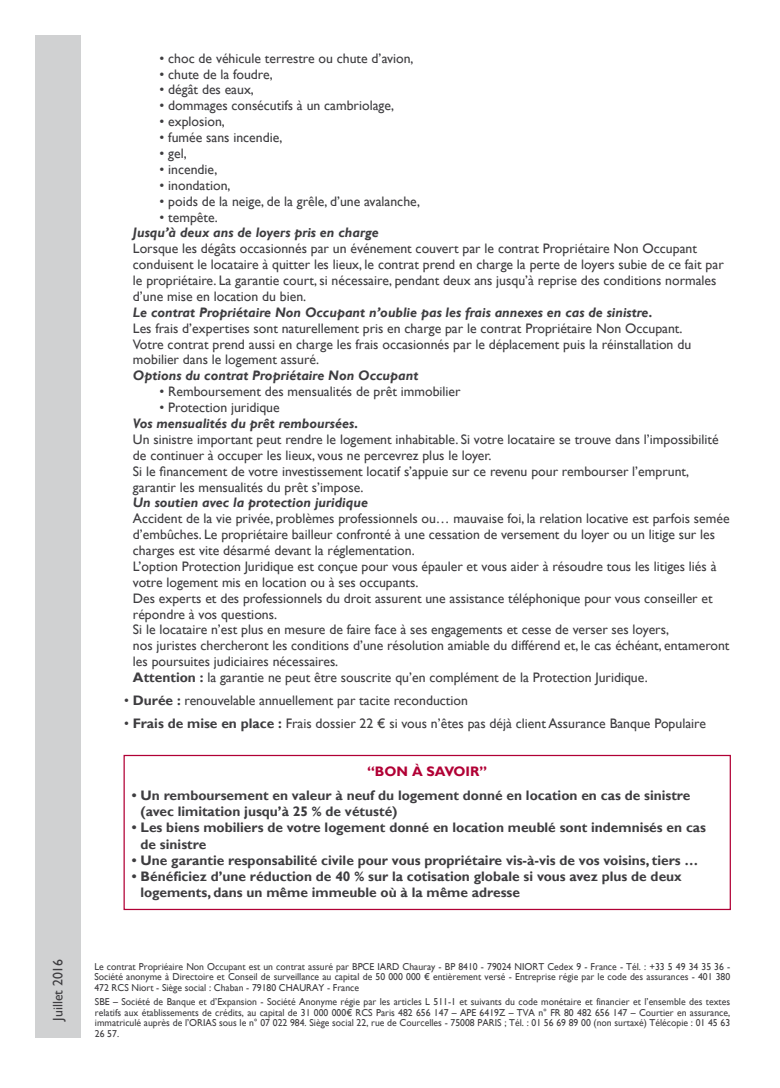
<style>
.page{position:relative;width:780px;height:1088px;background:#fff}
.page>*{position:absolute;margin:0;border:0;box-sizing:border-box;transform-origin:0 0}
.t1{font:13.75px/15.9px "Gill Sans";color:#3e3d40}
.t2{font:700 13.75px/16.2px "Gill Sans";color:#3e3d40}
.t3{font:italic 700 13.75px "Gill Sans";color:#3e3d40}
.t4{font:700 13.75px "Gill Sans";color:#b10035}
.t5{font:10px/10.6px "Gill Sans";color:#3e3d40;text-align:justify}
.s1{font-weight:700}
</style>
<div class="page">
<div style="left:35px;top:35px;width:46px;height:1002px;background:#d0d1d2"></div>
<div style="left:123px;top:755px;width:607px;height:155px;border:1px solid #b10035"></div>
<p class="t1" style="left:50px;top:1020px;width:63px;rotate:-90deg">Juillet 2016</p>
<p class="t1" style="left:159px;top:50px;width:255px">• choc de véhicule terrestre ou chute d’avion,</p>
<p class="t1" style="left:159px;top:66px;width:115px">• chute de la foudre,</p>
<p class="t1" style="left:159px;top:82px;width:96px">• dégât des eaux,</p>
<p class="t1" style="left:159px;top:98px;width:236px">• dommages consécutifs à un cambriolage,</p>
<p class="t1" style="left:159px;top:114px;width:67px">• explosion,</p>
<p class="t1" style="left:159px;top:130px;width:125px">• fumée sans incendie,</p>
<p class="t1" style="left:159px;top:146px;width:29px">• gel,</p>
<p class="t1" style="left:159px;top:162px;width:59px">• incendie,</p>
<p class="t1" style="left:159px;top:177px;width:72px">• inondation,</p>
<p class="t1" style="left:159px;top:193px;width:262px">• poids de la neige, de la grêle, d’une avalanche,</p>
<p class="t1" style="left:159px;top:209px;width:60px">• tempête.</p>
<p class="t3" style="left:133px;top:225px;width:247px">Jusqu’à deux ans de loyers pris en charge</p>
<p class="t1" style="left:133px;top:241px;width:592px">Lorsque les dégâts occasionnés par un événement couvert par le contrat Propriétaire Non Occupant conduisent le locataire à quitter les lieux, le contrat prend en charge la perte de loyers subie de ce fait par le propriétaire. La garantie court, si nécessaire, pendant deux ans jusqu’à reprise des conditions normales d’une mise en location du bien.</p>
<p class="t3" style="left:133px;top:304px;width:521px">Le contrat Propriétaire Non Occupant n’oublie pas les frais annexes en cas de sinistre.</p>
<p class="t1" style="left:133px;top:320px;width:559px">Les frais d’expertises sont naturellement pris en charge par le contrat Propriétaire Non Occupant.<br>Votre contrat prend aussi en charge les frais occasionnés par le déplacement puis la réinstallation du mobilier dans le logement assuré.</p>
<p class="t3" style="left:133px;top:368px;width:287px">Options du contrat Propriétaire Non Occupant</p>
<p class="t1" style="left:159px;top:384px;width:302px">• Remboursement des mensualités de prêt immobilier</p>
<p class="t1" style="left:159px;top:400px;width:122px">• Protection juridique</p>
<p class="t3" style="left:133px;top:415px;width:227px">Vos mensualités du prêt remboursées.</p>
<p class="t1" style="left:133px;top:431px;width:587px">Un sinistre important peut rendre le logement inhabitable. Si votre locataire se trouve dans l’impossibilité de continuer à occuper les lieux, vous ne percevrez plus le loyer.<br>Si le financement de votre investissement locatif s’appuie sur ce revenu pour rembourser l’emprunt, garantir les mensualités du prêt s’impose.</p>
<p class="t3" style="left:133px;top:495px;width:236px">Un soutien avec la protection juridique</p>
<p class="t1" style="left:133px;top:511px;width:598px">Accident de la vie privée, problèmes professionnels ou… mauvaise foi, la relation locative est parfois semée d’embûches. Le propriétaire bailleur confronté à une cessation de versement du loyer ou un litige sur les charges est vite désarmé devant la réglementation.<br>L’option Protection Juridique est conçue pour vous épauler et vous aider à résoudre tous les litiges liés à votre logement mis en location ou à ses occupants.<br>Des experts et des professionnels du droit assurent une assistance téléphonique pour vous conseiller et répondre à vos questions.<br>Si le locataire n’est plus en mesure de faire face à ses engagements et cesse de verser ses loyers,<br>nos juristes chercheront les conditions d’une résolution amiable du différend et, le cas échéant, entameront les poursuites judiciaires nécessaires.<br><span class="s1">Attention :</span> la garantie ne peut être souscrite qu’en complément de la Protection Juridique.</p>
<p class="t1" style="left:124px;top:693px;width:345px">• <span class="s1">Durée :</span> renouvelable annuellement par tacite reconduction</p>
<p class="t1" style="left:124px;top:716px;width:583px">• <span class="s1">Frais de mise en place :</span> Frais dossier 22 € si vous n’êtes pas déjà client Assurance Banque Populaire</p>
<p class="t4" style="left:367px;top:763px;width:121px">“BON À SAVOIR”</p>
<p class="t2" style="left:140px;top:787px;width:551px;text-indent:-9px">• Un remboursement en valeur à neuf du logement donné en location en cas de sinistre (avec limitation jusqu’à 25 % de vétusté)</p>
<p class="t2" style="left:140px;top:820px;width:567px;text-indent:-9px">• Les biens mobiliers de votre logement donné en location meublé sont indemnisés en cas de sinistre</p>
<p class="t2" style="left:132px;top:852px;width:568px">• Une garantie responsabilité civile pour vous propriétaire vis-à-vis de vos voisins, tiers …</p>
<p class="t2" style="left:140px;top:869px;width:542px;text-indent:-9px">• Bénéficiez d’une réduction de 40 % sur la cotisation globale si vous avez plus de deux logements, dans un même immeuble où à la même adresse</p>
<p class="t5" style="left:94px;top:961px;width:637px">Le contrat Propriéaire Non Occupant est un contrat assuré par BPCE IARD Chauray - BP 8410 - 79024 NIORT Cedex 9 - France - Tél. : +33 5 49 34 35 36 - Société anonyme à Directoire et Conseil de surveillance au capital de 50 000 000 € entièrement versé - Entreprise régie par le code des assurances - 401 380<br>472 RCS Niort - Siège social : Chaban - 79180 CHAURAY - France</p>
<p class="t5" style="left:95px;top:997px;width:636px">SBE – Société de Banque et d’Expansion - Société Anonyme régie par les articles L 511-1 et suivants du code monétaire et financier et l’ensemble des textes relatifs aux établissements de crédits, au capital de 31 000 000€ RCS Paris 482 656 147 – APE 6419Z – TVA n° FR 80 482 656 147 – Courtier en assurance, immatriculé auprès de l’ORIAS sous le n° 07 022 984. Siège social 22, rue de Courcelles - 75008 PARIS ; Tél. : 01 56 69 89 00 (non surtaxé) Télécopie : 01 45 63<br>26 57.</p>
</div>
